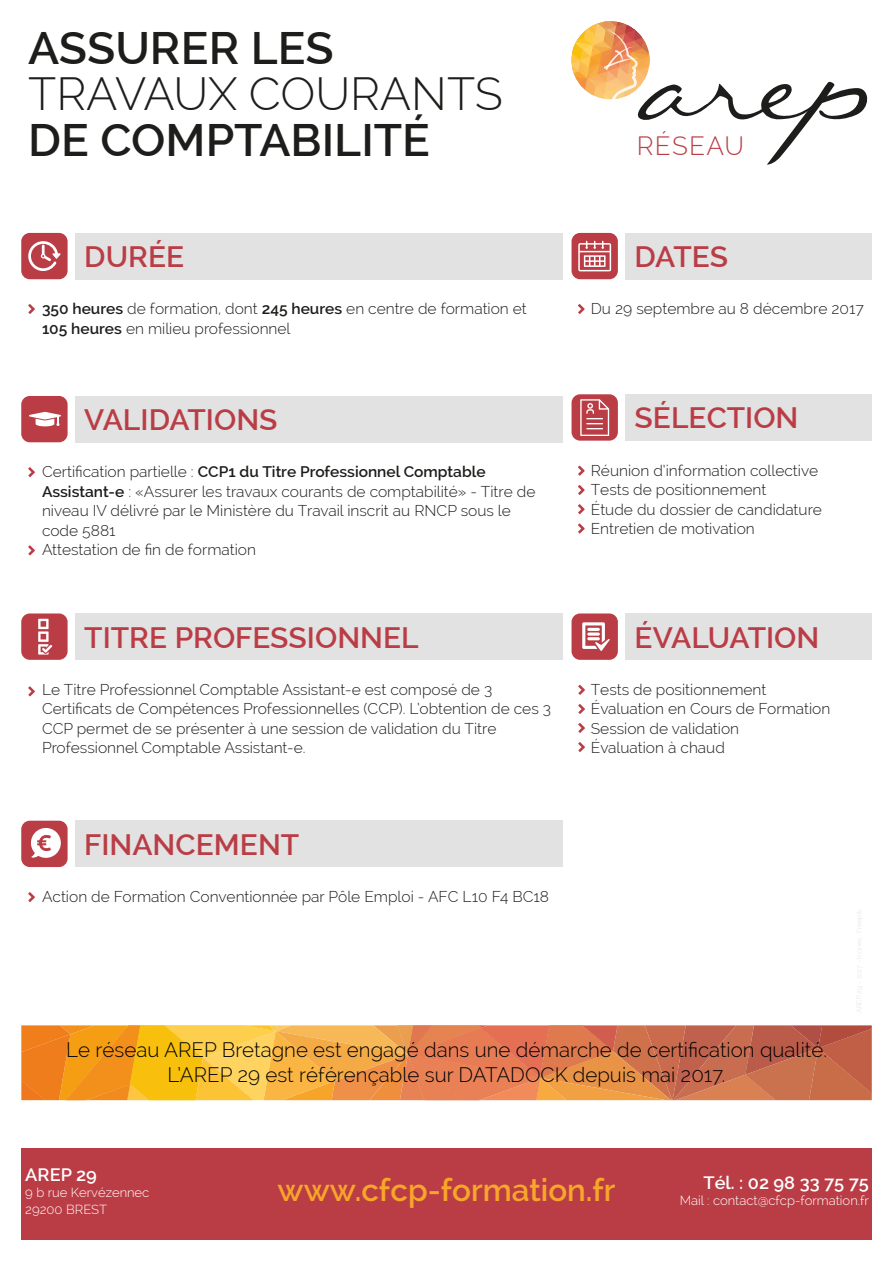
<style>
.page{position:relative;width:893px;height:1263px;background:#fff}
.page>*{position:absolute;margin:0;border:0;box-sizing:border-box;transform-origin:0 0}
.t1{font:600 45.6px "Raleway";color:#1d1d1b}
.t2{font:300 45.6px "Raleway";letter-spacing:-.01em;color:#1d1d1b}
.t3{font:600 31.35px "Raleway";color:#f7a62a}
.t4{font:600 29.55px "Raleway";color:#ba3d46}
.t5{font:300 25.95px "Raleway";letter-spacing:.05em;color:#ba3d46}
.t6{font:300 20.55px/24.6px "Raleway";color:#020203;text-align:center}
.t7{font:600 18px "Raleway";color:#fff}
.t8{font:300 15.3px/19.5px "Raleway";color:#1d1d1b}
.t9{font:300 12.9px/16.4px "Raleway";color:#fff}
.s1{font-weight:600}
</style>
<div class="page">
<div style="left:21px;top:1148px;width:851px;height:91px;background:#ba3d46"></div>
<svg style="left:572px;top:21px;width:296px;height:144px"></svg>
<div style="left:625px;top:233px;width:247px;height:46px;background:#e2e2e2"></div>
<div style="left:571px;top:233px;width:47px;height:46px;background:#ba3d46;border-radius:9px"></div>
<svg style="left:578px;top:241px;width:33px;height:30px"></svg>
<div style="left:75px;top:821px;width:488px;height:46px;background:#e2e2e2"></div>
<div style="left:21px;top:821px;width:47px;height:46px;background:#ba3d46;border-radius:9px"></div>
<svg style="left:31px;top:828px;width:30px;height:30px"></svg>
<svg style="left:578px;top:304px;width:7px;height:10px"></svg>
<div style="left:625px;top:394px;width:247px;height:47px;background:#e2e2e2"></div>
<div style="left:571px;top:394px;width:47px;height:47px;background:#ba3d46;border-radius:9px"></div>
<svg style="left:580px;top:399px;width:29px;height:37px"></svg>
<svg style="left:578px;top:466px;width:7px;height:10px"></svg>
<svg style="left:578px;top:485px;width:7px;height:10px"></svg>
<svg style="left:578px;top:504px;width:7px;height:10px"></svg>
<svg style="left:578px;top:523px;width:7px;height:10px"></svg>
<div style="left:75px;top:233px;width:488px;height:46px;background:#e2e2e2"></div>
<div style="left:21px;top:233px;width:47px;height:46px;background:#ba3d46;border-radius:9px"></div>
<svg style="left:28px;top:241px;width:33px;height:30px"></svg>
<svg style="left:28px;top:304px;width:7px;height:10px"></svg>
<svg style="left:28px;top:892px;width:7px;height:10px"></svg>
<div style="left:625px;top:613px;width:247px;height:47px;background:#e2e2e2"></div>
<div style="left:571px;top:613px;width:47px;height:47px;background:#ba3d46;border-radius:9px"></div>
<svg style="left:582px;top:622px;width:28px;height:29px"></svg>
<svg style="left:578px;top:685px;width:7px;height:10px"></svg>
<svg style="left:578px;top:704px;width:7px;height:10px"></svg>
<svg style="left:578px;top:723px;width:7px;height:10px"></svg>
<svg style="left:578px;top:742px;width:7px;height:10px"></svg>
<svg style="left:21px;top:1025px;width:851px;height:75px;background:#e48e43"></svg>
<div style="left:75px;top:396px;width:488px;height:46px;background:#e2e2e2"></div>
<div style="left:21px;top:396px;width:47px;height:46px;background:#ba3d46;border-radius:9px"></div>
<svg style="left:29px;top:412px;width:32px;height:14px"></svg>
<svg style="left:28px;top:467px;width:7px;height:10px"></svg>
<svg style="left:28px;top:545px;width:7px;height:10px"></svg>
<div style="left:75px;top:613px;width:488px;height:47px;background:#e2e2e2"></div>
<div style="left:21px;top:613px;width:47px;height:47px;background:#ba3d46;border-radius:9px"></div>
<svg style="left:38px;top:619px;width:14px;height:35px"></svg>
<svg style="left:28px;top:686px;width:7px;height:10px"></svg>
<h1 class="t1" style="left:28px;top:22px;width:307px">ASSURER LES</h1>
<h1 class="t2" style="left:28px;top:67px;width:476px">TRAVAUX COURANTS</h1>
<h1 class="t1" style="left:28px;top:114px;width:403px">DE COMPTABILITÉ</h1>
<h3 class="t4" style="left:84px;top:240px;width:102px">DURÉE</h3>
<p class="t8" style="left:42px;top:299px;width:486px"><span class="s1">350 heures</span> de formation, dont <span class="s1">245 heures</span> en centre de formation et<br><span class="s1">105 heures</span> en milieu professionnel</p>
<h3 class="t4" style="left:84px;top:403px;width:195px">VALIDATIONS</h3>
<p class="t8" style="left:42px;top:462px;width:495px">Certification partielle : <span class="s1">CCP1 du Titre Professionnel Comptable Assistant-e</span> : «Assurer les travaux courants de comptabilité» - Titre de niveau IV délivré par le Ministère du Travail inscrit au RNCP sous le code 5881<br>Attestation de fin de formation</p>
<h3 class="t4" style="left:84px;top:620px;width:336px">TITRE PROFESSIONNEL</h3>
<p class="t8" style="left:42px;top:680px;width:511px">Le Titre Professionnel Comptable Assistant-e est composé de 3<br>Certificats de Compétences Professionnelles (CCP). L’obtention de ces 3<br>CCP permet de se présenter à une session de validation du Titre Professionnel Comptable Assistant-e.</p>
<h3 class="t4" style="left:84px;top:827px;width:217px">FINANCEMENT</h3>
<p class="t8" style="left:42px;top:887px;width:509px">Action de Formation Conventionnée par Pôle Emploi - AFC L10 F4 BC18</p>
<h3 class="t5" style="left:637px;top:130px;width:109px">RÉSEAU</h3>
<h3 class="t4" style="left:634px;top:240px;width:95px">DATES</h3>
<p class="t8" style="left:591px;top:299px;width:274px">Du 29 septembre au 8 décembre 2017</p>
<h3 class="t4" style="left:634px;top:401px;width:166px">SÉLECTION</h3>
<p class="t8" style="left:591px;top:460px;width:233px">Réunion d’information collective<br>Tests de positionnement<br>Étude du dossier de candidature<br>Entretien de motivation</p>
<h3 class="t4" style="left:634px;top:620px;width:186px">ÉVALUATION</h3>
<p class="t8" style="left:591px;top:680px;width:241px">Tests de positionnement<br>Évaluation en Cours de Formation<br>Session de validation<br>Évaluation à chaud</p>
<h3 class="t6" style="left:66px;top:1037px;width:762px">Le réseau AREP Bretagne est engagé dans une démarche de certification qualité.<br>L’AREP 29 est référençable sur DATADOCK depuis mai 2017.</h3>
<p class="t7" style="left:25px;top:1164px;width:73px">AREP 29</p>
<p class="t9" style="left:25px;top:1184px;width:126px">9 b rue Kervézennec<br>29200 BREST</p>
<h2 class="t3" style="left:278px;top:1171px;width:340px">www.cfcp-formation.fr</h2>
<p class="t7" style="left:703px;top:1172px;width:167px">Tél. : 02 98 33 75 75</p>
<p class="t9" style="left:680px;top:1192px;width:191px">Mail : contact@cfcp-formation.fr</p>
</div>
